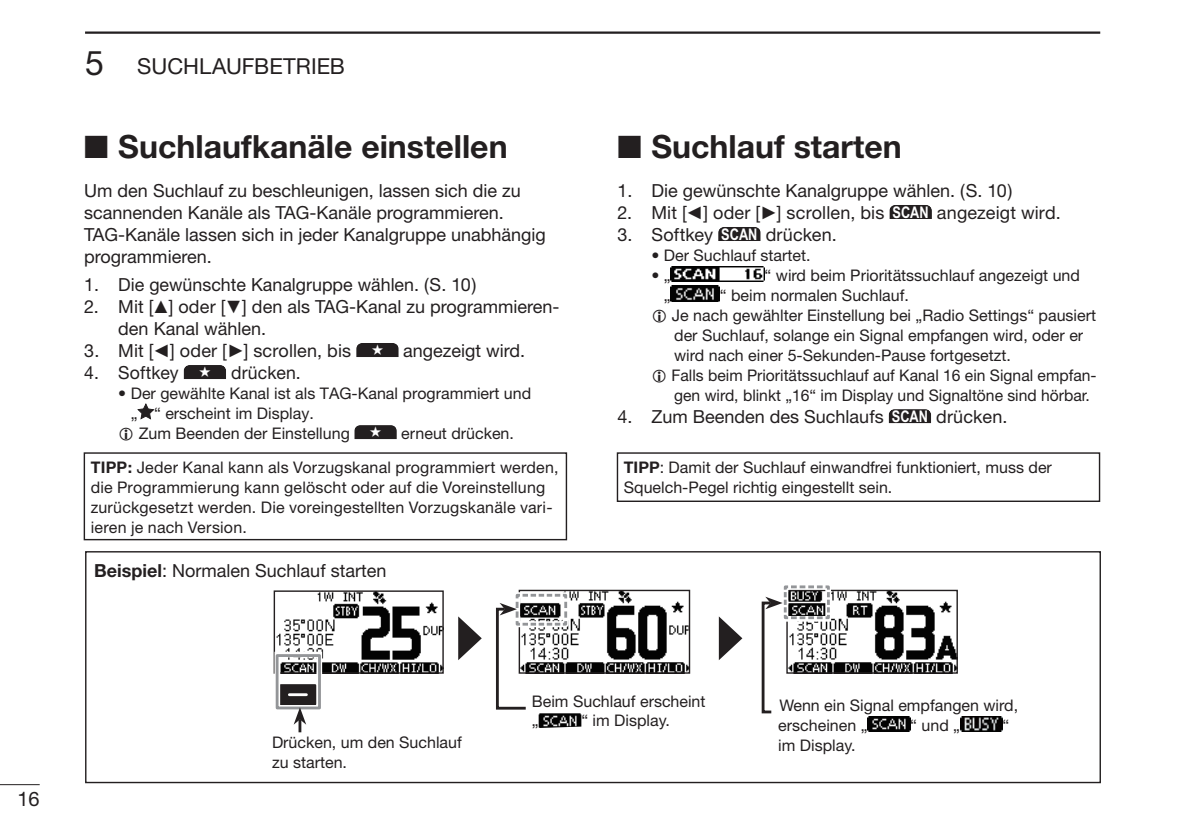
<style>
.page{position:relative;width:1191px;height:840px;background:#fff}
.page>*{position:absolute;margin:0;border:0;box-sizing:border-box;transform-origin:0 0}
.t1{font:700 32px "Helvetica Neue";color:#231f20}
.t2{font:22px "Helvetica Neue";color:#231f20}
.t3{font:20px "Helvetica Neue";color:#231f20}
.t4{font:18px/22px "Helvetica Neue";color:#231f20}
.t5{font:16px/20px "Helvetica Neue";color:#231f20}
.s1{font-size:34px}
.s2{font-family:"Arial"}
.s3{font-weight:700}
.s4{font-family:"Arial";font-weight:700;font-size:16px;color:#fff}
</style>
<div class="page">
<div style="left:85px;top:550px;width:1016px;height:232px;border:1px solid #231f20"></div>
<hr style="left:0;top:783px;width:40px;height:1px;background:#231f20">
<hr style="left:85px;top:31px;width:1015px;height:3px;background:#231f20">
<img style="left:831px;top:591px;width:125px;height:80px">
<div style="left:786px;top:589px;width:172px;height:84px;border:1px solid #231f20"></div>
<svg style="left:889px;top:205px;width:43px;height:14px"></svg>
<svg style="left:718px;top:227px;width:42px;height:14px"></svg>
<img style="left:671px;top:266px;width:93px;height:16px">
<img style="left:671px;top:285px;width:49px;height:16px">
<svg style="left:888px;top:409px;width:43px;height:14px"></svg>
<svg style="left:138px;top:403px;width:16px;height:16px"></svg>
<div style="left:84px;top:452px;width:483px;height:88px;border:1px solid #231f20"></div>
<div style="left:617px;top:452px;width:483px;height:49px;border:1px solid #231f20"></div>
<img style="left:276px;top:592px;width:166px;height:79px">
<div style="left:274px;top:590px;width:170px;height:83px;border:1px solid #231f20"></div>
<img style="left:520px;top:591px;width:168px;height:80px">
<div style="left:518px;top:589px;width:172px;height:84px;border:1px solid #231f20"></div>
<svg style="left:458px;top:616px;width:24px;height:43px"></svg>
<svg style="left:719px;top:616px;width:23px;height:43px"></svg>
<div style="left:281px;top:685px;width:34px;height:18px;background:#231f20"></div>
<div style="left:279px;top:683px;width:37px;height:21px;border:3px solid #231f20"></div>
<svg style="left:289px;top:693px;width:17px;height:2px"></svg>
<div style="left:274px;top:651px;width:48px;height:59px;border:6px solid #fff"></div>
<div style="left:276px;top:653px;width:45px;height:56px;border:3px solid #939598"></div>
<div style="left:514px;top:592px;width:55px;height:35px;border:6px solid #fff"></div>
<img style="left:867px;top:716px;width:43px;height:14px">
<img style="left:960px;top:716px;width:42px;height:14px">
<svg style="left:294px;top:707px;width:12px;height:25px"></svg>
<img style="left:538px;top:713px;width:43px;height:14px">
<svg style="left:496px;top:592px;width:72px;height:118px"></svg>
<svg style="left:761px;top:585px;width:70px;height:129px"></svg>
<svg style="left:356px;top:343px;width:43px;height:14px"></svg>
<svg style="left:184px;top:365px;width:42px;height:14px"></svg>
<svg style="left:354px;top:425px;width:43px;height:14px"></svg>
<h2 class="t2" style="left:85px;top:53px;width:261px"><span class="s1">5</span> SUCHLAUFBETRIEB</h2>
<h1 class="t1" style="left:84px;top:127px;width:425px">■ Suchlaufkanäle einstellen</h1>
<p class="t4" style="left:84px;top:179px;width:463px">Um den Suchlauf zu beschleunigen, lassen sich die zu scannenden Kanäle als TAG-Kanäle programmieren.<br>TAG-Kanäle lassen sich in jeder Kanalgruppe unabhängig programmieren.</p>
<p class="t4" style="left:84px;top:273px;width:393px">1. Die gewünschte Kanalgruppe wählen. (S. 10)</p>
<p class="t4" style="left:118px;top:295px;width:443px;text-indent:-34px">2. Mit [<span class="s2">▲</span>] oder [<span class="s2">▼</span>] den als TAG-Kanal zu programmieren&shy;den Kanal wählen.</p>
<p class="t4" style="left:84px;top:339px;width:268px">3. Mit [<span class="s2">◄</span>] oder [<span class="s2">►</span>] scrollen, bis</p>
<p class="t4" style="left:403px;top:339px;width:123px">angezeigt wird.</p>
<p class="t4" style="left:84px;top:361px;width:96px">4. Softkey</p>
<p class="t4" style="left:231px;top:361px;width:71px">drücken.</p>
<p class="t5" style="left:118px;top:383px;width:414px">• Der gewählte Kanal ist als TAG-Kanal programmiert und</p>
<p class="t5" style="left:131px;top:403px;width:185px">„ “ erscheint im Display.</p>
<p class="t5" style="left:139px;top:423px;width:213px">Zum Beenden der Einstellung</p>
<p class="t5" style="left:91px;top:416px;width:469px;line-height:33.8px;text-indent:310px">erneut drücken.<br><span class="s3">TIPP:</span> Jeder Kanal kann als Vorzugskanal programmiert werden,</p>
<p class="t5" style="left:91px;top:477px;width:463px">die Programmierung kann gelöscht oder auf die Voreinstellung zurückgesetzt werden. Die voreingestellten Vorzugskanäle vari&shy;ieren je nach Version.</p>
<p class="t4" style="left:94px;top:559px;width:293px"><span class="s3">Beispiel</span>: Normalen Suchlauf starten</p>
<h1 class="t1" style="left:617px;top:127px;width:286px">■ Suchlauf starten</h1>
<p class="t4" style="left:617px;top:179px;width:396px">1. Die gewünschte Kanalgruppe wählen. (S. 10)</p>
<p class="t4" style="left:617px;top:201px;width:445px">2. Mit [<span class="s2">◄</span>] oder [<span class="s2">►</span>] scrollen, bis <span class="s4">SCAN</span> angezeigt wird.</p>
<p class="t4" style="left:617px;top:223px;width:221px">3. Softkey <span class="s4">SCAN</span> drücken.</p>
<p class="t5" style="left:651px;top:245px;width:161px">• Der Suchlauf startet.</p>
<p class="t5" style="left:651px;top:265px;width:21px">• „</p>
<p class="t5" style="left:764px;top:265px;width:317px">“ wird beim Prioritätssuchlauf angezeigt und</p>
<p class="t5" style="left:664px;top:285px;width:8px">„</p>
<p class="t5" style="left:671px;top:285px;width:426px;text-indent:48px">“ beim normalen Suchlauf.<br>Je nach gewählter Einstellung bei „Radio Settings“ pausiert der Suchlauf, solange ein Signal empfangen wird, oder er wird nach einer 5-Sekunden-Pause fortgesetzt.<br>Falls beim Prioritätssuchlauf auf Kanal 16 ein Signal empfan&shy;gen wird, blinkt „16“ im Display und Signaltöne sind hörbar.</p>
<p class="t4" style="left:617px;top:405px;width:391px">4. Zum Beenden des Suchlaufs <span class="s4">SCAN</span> drücken.</p>
<p class="t5" style="left:624px;top:457px;width:429px"><span class="s3">TIPP</span>: Damit der Suchlauf einwandfrei funktioniert, muss der<br>Squelch-Pegel richtig eingestellt sein.</p>
<p class="t3" style="left:17px;top:786px;width:24px">16</p>
<p class="t5" style="left:272px;top:731px;width:191px">Drücken, um den Suchlauf zu starten.</p>
<p class="t5" style="left:532px;top:691px;width:175px;line-height:18.6px">Beim Suchlauf erscheint „</p>
<p class="t5" style="left:581px;top:709px;width:90px">“ im Display.</p>
<p class="t5" style="left:778px;top:694px;width:241px">Wenn ein Signal empfangen wird, erscheinen „</p>
<p class="t5" style="left:910px;top:714px;width:51px">“ und „</p>
<p class="t5" style="left:1002px;top:714px;width:8px">“</p>
<p class="t5" style="left:778px;top:734px;width:79px">im Display.</p>
</div>
